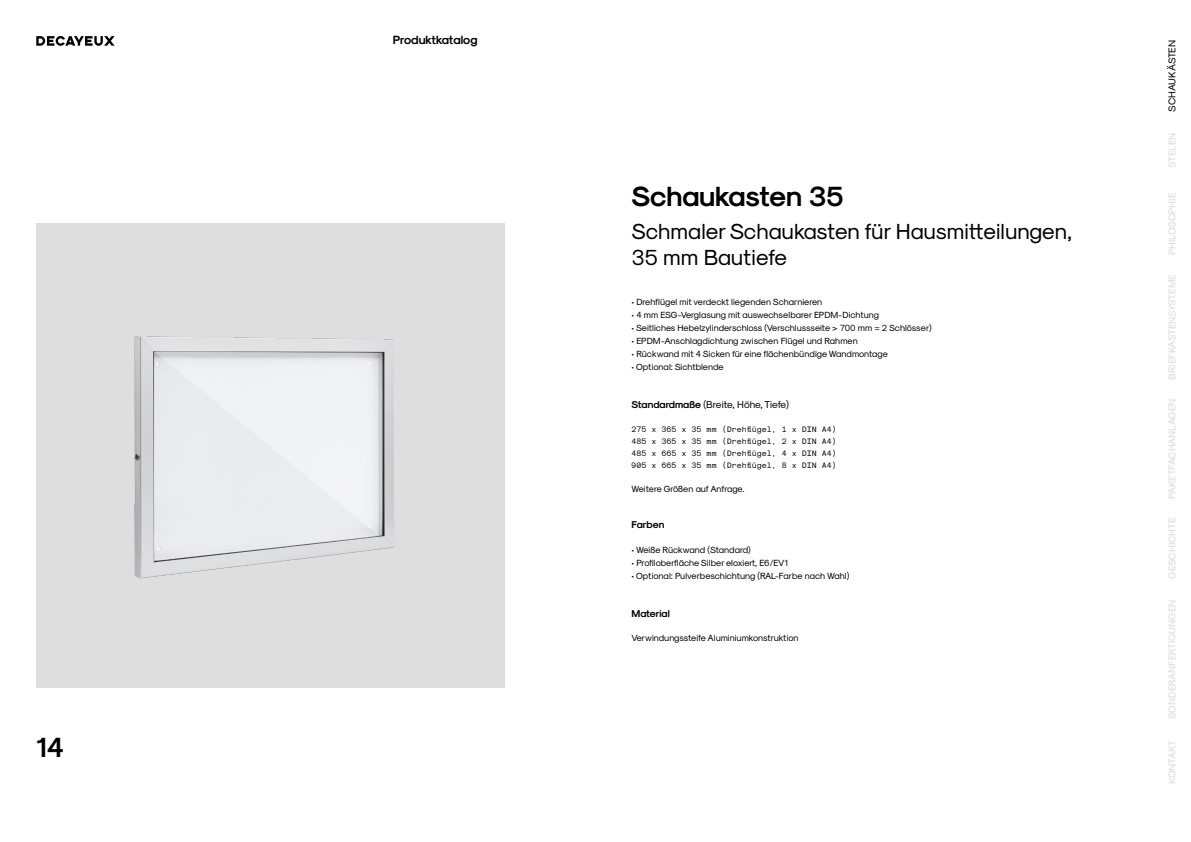
<style>
.page{position:relative;width:1191px;height:842px;background:#fff}
.page>*{position:absolute;margin:0;border:0;box-sizing:border-box;transform-origin:0 0}
.t1{font:28px "Sk Modernist Bold";letter-spacing:-.01em;color:#000}
.t2{font:22px/26.4px "Sk Modernist Regular";color:#000}
.t3{font:12px "Sk Modernist Bold";color:#000}
.t4{font:10px "Sk Modernist Regular";color:#dadada}
.t5{font:10px "Sk Modernist Regular";color:#000}
.t6{font:10px "Sk Modernist Bold";color:#000}
.t7{font:9px "Sk Modernist Regular";color:#000}
.t8{font:8px/12px "Sk Modernist Mono";color:#000;text-align:justify}
.s1{font-family:"Sk Modernist Bold"}
</style>
<div class="page">
<svg style="left:36px;top:36px;width:79px;height:10px"></svg>
<div style="left:36px;top:223px;width:469px;height:465px;background:#dedede"></div>
<img style="left:134px;top:336px;width:260px;height:243px">
<h1 class="t1" style="left:36px;top:730px;width:30px">14</h1>
<h3 class="t3" style="left:393px;top:33px;width:86px">Produktkatalog</h3>
<h1 class="t1" style="left:631px;top:180px;width:213px">Schaukasten 35</h1>
<h2 class="t2" style="left:631px;top:218px;width:442px">Schmaler Schaukasten für Hausmitteilungen,<br>35 mm Bautiefe</h2>
<p class="t7" style="left:631px;top:296px;width:192px">• Drehflügel mit verdeckt liegenden Scharnieren</p>
<p class="t7" style="left:631px;top:309px;width:249px">• 4 mm ESG-Verglasung mit auswechselbarer EPDM-Dichtung</p>
<p class="t7" style="left:631px;top:322px;width:302px">• Seitliches Hebelzylinderschloss (Verschlussseite &gt; 700 mm = 2 Schlösser)</p>
<p class="t7" style="left:631px;top:335px;width:228px">• EPDM-Anschlagdichtung zwischen Flügel und Rahmen</p>
<p class="t7" style="left:631px;top:348px;width:258px">• Rückwand mit 4 Sicken für eine flächenbündige Wandmontage</p>
<p class="t7" style="left:631px;top:361px;width:94px">• Optional: Sichtblende</p>
<p class="t5" style="left:631px;top:398px;width:159px"><span class="s1">Standardmaße</span> (Breite, Höhe, Tiefe)</p>
<p class="t8" style="left:631px;top:423px;width:207px">275 x 365 x 35 mm (Drehflügel, 1 x DIN A4)<br>485 x 365 x 35 mm (Drehflügel, 2 x DIN A4)<br>485 x 665 x 35 mm (Drehflügel, 4 x DIN A4)<br>905 x 665 x 35 mm (Drehflügel, 8 x DIN A4)</p>
<p class="t7" style="left:631px;top:483px;width:114px">Weitere Größen auf Anfrage.</p>
<p class="t6" style="left:631px;top:518px;width:35px">Farben</p>
<p class="t7" style="left:631px;top:544px;width:121px">• Weiße Rückwand (Standard)</p>
<p class="t7" style="left:631px;top:557px;width:158px">• Profiloberfläche Silber eloxiert, E6/EV1</p>
<p class="t7" style="left:631px;top:570px;width:219px">• Optional: Pulverbeschichtung (RAL-Farbe nach Wahl)</p>
<p class="t6" style="left:631px;top:607px;width:40px">Material</p>
<p class="t7" style="left:631px;top:632px;width:169px">Verwindungssteife Aluminiumkonstruktion</p>
<p class="t5" style="left:1166px;top:112px;width:73px;rotate:-90deg">SCHAUKÄSTEN</p>
<p class="t4" style="left:1166px;top:168px;width:37px;rotate:-90deg">STELEN</p>
<p class="t4" style="left:1166px;top:255px;width:64px;rotate:-90deg">PHILOSOPHIE</p>
<p class="t4" style="left:1166px;top:380px;width:107px;rotate:-90deg">BRIEFKASTENSYSTEME</p>
<p class="t4" style="left:1166px;top:499px;width:101px;rotate:-90deg">PAKETFACHANLAGEN</p>
<p class="t4" style="left:1166px;top:579px;width:62px;rotate:-90deg">GESCHICHTE</p>
<p class="t4" style="left:1166px;top:719px;width:121px;rotate:-90deg">SONDERANFERTIGUNGEN</p>
<p class="t4" style="left:1166px;top:784px;width:45px;rotate:-90deg">KONTAKT</p>
</div>
